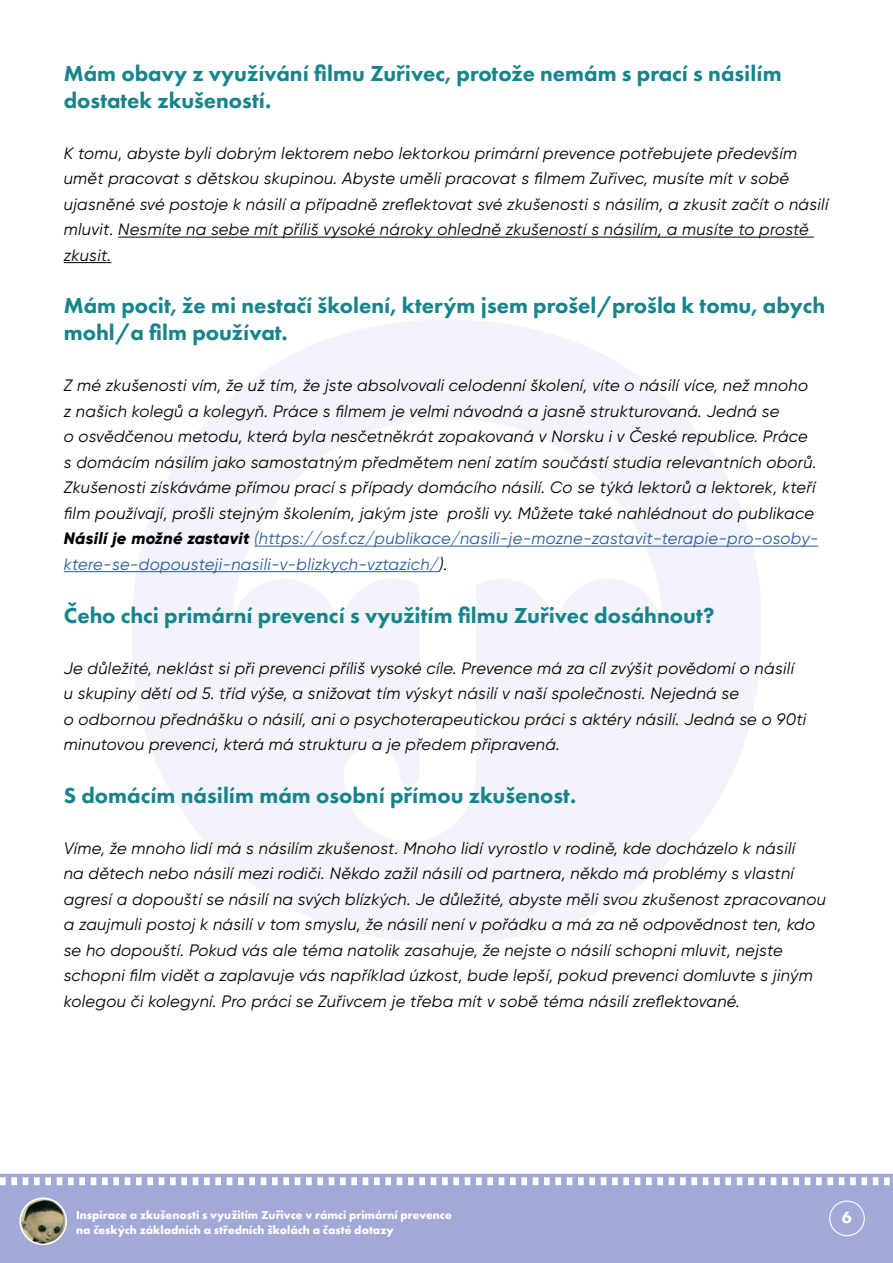
<style>
.page{position:relative;width:893px;height:1263px;background:#fff}
.page>*{position:absolute;margin:0;border:0;box-sizing:border-box;transform-origin:0 0}
.t1{font:800 22.5px/27px "Futura PT";color:#16858b}
.t2{font:800 16.8px "Futura PT";color:#fff}
.t3{font:italic 16.5px/25.5px "Gilroy";letter-spacing:.02em;color:#000}
.t4{font:700 12px/14.4px "Futura PT";color:#fff}
.s1{font-weight:800}
.s2{color:#275b9b}
</style>
<div class="page">
<svg style="left:132px;top:320px;width:631px;height:623px;fill:#f3f4fb"></svg>
<hr style="left:118px;top:237px;width:696px;height:1px;background:#000">
<hr style="left:64px;top:262px;width:47px;height:1px;background:#000">
<hr style="left:254px;top:546px;width:564px;height:1px;background:#275b9b">
<hr style="left:64px;top:571px;width:375px;height:1px;background:#275b9b">
<div style="left:0;top:1174px;width:893px;height:89px;background:#a3a9d6"></div>
<img style="left:20px;top:1198px;width:46px;height:46px;border-radius:23px">
<div style="left:19px;top:1197px;width:48px;height:48px;border:2px solid #fff;border-radius:50%"></div>
<div style="left:829px;top:1200px;width:36px;height:36px;border:1px solid #fff;border-radius:50%"></div>
<h1 class="t1" style="left:64px;top:60px;width:719px">Mám obavy z využívání filmu Zuřivec, protože nemám s prací s násilím dostatek zkušeností.</h1>
<p class="t3" style="left:64px;top:140px;width:766px">K tomu, abyste byli dobrým lektorem nebo lektorkou primární prevence potřebujete především umět pracovat s dětskou skupinou. Abyste uměli pracovat s filmem Zuřivec, musíte mít v sobě ujasněné své postoje k násilí a případně zreflektovat své zkušenosti s násilím, a zkusit začít o násilí mluvit. Nesmíte na sebe mít příliš vysoké nároky ohledně zkušeností s násilím, a musíte to prostě zkusit.</p>
<h1 class="t1" style="left:64px;top:292px;width:763px">Mám pocit, že mi nestačí školení, kterým jsem prošel/prošla k tomu, abych mohl/a film používat.</h1>
<p class="t3" style="left:64px;top:373px;width:756px">Z mé zkušenosti vím, že už tím, že jste absolvovali celodenní školení, víte o násilí více, než mnoho z našich kolegů a kolegyň. Práce s filmem je velmi návodná a jasně strukturovaná. Jedná se<br>o osvědčenou metodu, která byla nesčetněkrát zopakovaná v Norsku i v České republice. Práce s domácím násilím jako samostatným předmětem není zatím součástí studia relevantních oborů.<br>Zkušenosti získáváme přímou prací s případy domácího násilí. Co se týká lektorů a lektorek, kteří film používají, prošli stejným školením, jakým jste prošli vy. Můžete také nahlédnout do publikace <span class="s1">Násilí je možné zastavit</span> <span class="s2">(https://osf.cz/publikace/nasili-je-mozne-zastavit-terapie-pro-osoby&shy;ktere-se-dopousteji-nasili-v-blizkych-vztazich/</span>).</p>
<h1 class="t1" style="left:64px;top:601px;width:652px">Čeho chci primární prevencí s využitím filmu Zuřivec dosáhnout?</h1>
<p class="t3" style="left:64px;top:655px;width:744px">Je důležité, neklást si při prevenci příliš vysoké cíle. Prevence má za cíl zvýšit povědomí o násilí u skupiny dětí od 5. tříd výše, a snižovat tím výskyt násilí v naší společnosti. Nejedná se<br>o odbornou přednášku o násilí, ani o psychoterapeutickou práci s aktéry násilí. Jedná se o 90ti minutovou prevenci, která má strukturu a je předem připravená.</p>
<h1 class="t1" style="left:64px;top:781px;width:514px">S domácím násilím mám osobní přímou zkušenost.</h1>
<p class="t3" style="left:64px;top:835px;width:764px">Víme, že mnoho lidí má s násilím zkušenost. Mnoho lidí vyrostlo v rodině, kde docházelo k násilí<br>na dětech nebo násilí mezi rodiči. Někdo zažil násilí od partnera, někdo má problémy s vlastní agresí a dopouští se násilí na svých blízkých. Je důležité, abyste měli svou zkušenost zpracovanou a zaujmuli postoj k násilí v tom smyslu, že násilí není v pořádku a má za ně odpovědnost ten, kdo se ho dopouští. Pokud vás ale téma natolik zasahuje, že nejste o násilí schopni mluvit, nejste schopni film vidět a zaplavuje vás například úzkost, bude lepší, pokud prevenci domluvte s jiným kolegou či kolegyní. Pro práci se Zuřivcem je třeba mít v sobě téma násilí zreflektované.</p>
<p class="t4" style="left:76px;top:1208px;width:377px">Inspirace a zkušenosti s využitím Zuřivce v rámci primární prevence na českých základních a středních školách a časté dotazy</p>
<p class="t2" style="left:842px;top:1207px;width:12px">6</p>
</div>
